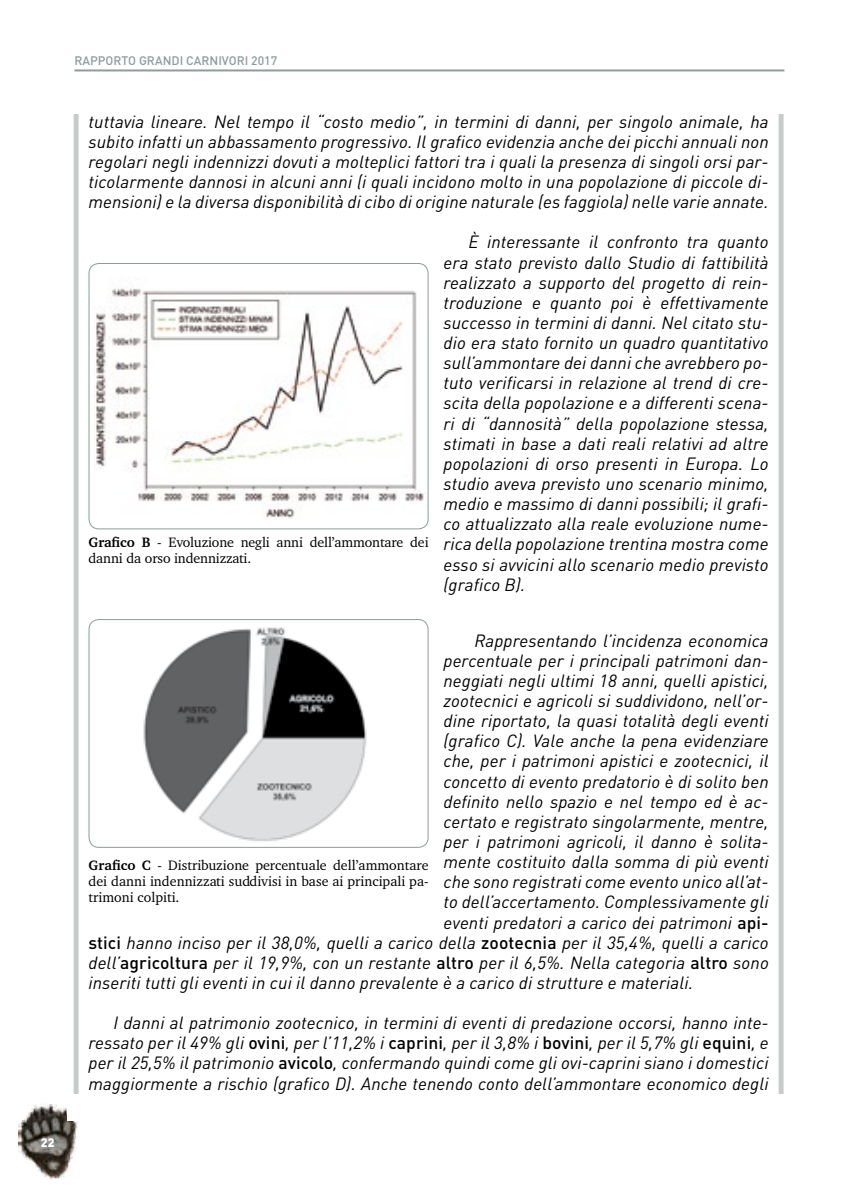
<style>
.page{position:relative;width:844px;height:1191px;background:#fff}
.page>*{position:absolute;margin:0;border:0;box-sizing:border-box;transform-origin:0 0}
.t1{font:italic 17.5px/20.1px "DIN";letter-spacing:.005em;color:#000;text-align:justify}
.t2{font:14px/15.8px "Charter BT Pro";letter-spacing:-.01em;color:#000}
.t3{font:500 12.25px "DIN";color:#8e9b9a}
.t4{font:900 12.25px "DIN";color:#fff}
.s1{font-weight:500;font-style:normal}
.s2{font-weight:700}
</style>
<div class="page">
<img style="left:18px;top:1104px;width:60px;height:75px">
<hr style="left:74px;top:69px;width:710px;height:2px;background:#8e9b9a">
<img style="left:93px;top:263px;width:335px;height:256px">
<div style="left:88px;top:263px;width:340px;height:266px;border:1px solid #8e9b9a;border-radius:10px"></div>
<img style="left:143px;top:627px;width:224px;height:215px">
<div style="left:88px;top:619px;width:340px;height:229px;border:1px solid #8e9b9a;border-radius:10px"></div>
<div style="left:67px;top:1094px;width:724px;height:26px;background:#fff"></div>
<p class="t4" style="left:41px;top:1134px;width:15px">22</p>
<p class="t3" style="left:74px;top:52px;width:204px">RAPPORTO GRANDI CARNIVORI 2017</p>
<p class="t1" style="left:88px;top:111px;width:681px">tuttavia lineare. Nel tempo il “costo medio”, in termini di danni, per singolo animale, ha subito infatti un abbassamento progressivo. Il grafico evidenzia anche dei picchi annuali non regolari negli indennizzi dovuti a molteplici fattori tra i quali la presenza di singoli orsi par&shy;ticolarmente dannosi in alcuni anni (i quali incidono molto in una popolazione di piccole di&shy;mensioni) e la diversa disponibilità di cibo di origine naturale (es faggiola) nelle varie annate.</p>
<p class="t1" style="left:443px;top:232px;width:326px;text-indent:25px">È interessante il confronto tra quanto era stato previsto dallo Studio di fattibilità realizzato a supporto del progetto di rein&shy;troduzione e quanto poi è effettivamente successo in termini di danni. Nel citato stu&shy;dio era stato fornito un quadro quantitativo sull’ammontare dei danni che avrebbero po&shy;tuto verificarsi in relazione al trend di cre&shy;scita della popolazione e a differenti scena&shy;ri di “dannosità” della popolazione stessa, stimati in base a dati reali relativi ad altre popolazioni di orso presenti in Europa. Lo studio aveva previsto uno scenario minimo, medio e massimo di danni possibili; il grafi&shy;co attualizzato alla reale evoluzione nume&shy;rica della popolazione trentina mostra come esso si avvicini allo scenario medio previsto (grafico B).</p>
<p class="t1" style="left:474px;top:630px;width:295px">Rappresentando l’incidenza economica</p>
<p class="t1" style="left:443px;top:650px;width:326px">percentuale per i principali patrimoni dan-</p>
<p class="t1" style="left:443px;top:670px;width:326px">neggiati negli ultimi 18 anni, quelli apistici,</p>
<p class="t1" style="left:443px;top:690px;width:326px">zootecnici e agricoli si suddividono, nell’or-</p>
<p class="t1" style="left:443px;top:710px;width:326px">dine riportato, la quasi totalità degli eventi</p>
<p class="t1" style="left:443px;top:730px;width:326px">(grafico C). Vale anche la pena evidenziare</p>
<p class="t1" style="left:443px;top:750px;width:326px">che, per i patrimoni apistici e zootecnici, il</p>
<p class="t1" style="left:443px;top:771px;width:326px">concetto di evento predatorio è di solito ben</p>
<p class="t1" style="left:443px;top:791px;width:326px">definito nello spazio e nel tempo ed è ac-</p>
<p class="t1" style="left:443px;top:811px;width:326px">certato e registrato singolarmente, mentre,</p>
<p class="t1" style="left:443px;top:831px;width:326px">per i patrimoni agricoli, il danno è solita-</p>
<p class="t1" style="left:443px;top:851px;width:326px">mente costituito dalla somma di più eventi</p>
<p class="t1" style="left:443px;top:871px;width:326px">che sono registrati come evento unico all’at-</p>
<p class="t1" style="left:443px;top:891px;width:326px">to dell’accertamento. Complessivamente gli</p>
<p class="t1" style="left:443px;top:911px;width:326px">eventi predatori a carico dei patrimoni <span class="s1">api-</span></p>
<p class="t1" style="left:88px;top:932px;width:681px"><span class="s1">stici</span> hanno inciso per il 38,0%, quelli a carico della <span class="s1">zootecnia</span> per il 35,4%, quelli a carico</p>
<p class="t1" style="left:88px;top:952px;width:681px">dell’<span class="s1">agricoltura</span> per il 19,9%, con un restante <span class="s1">altro</span> per il 6,5%. Nella categoria <span class="s1">altro</span> sono</p>
<p class="t1" style="left:88px;top:972px;width:606px">inseriti tutti gli eventi in cui il danno prevalente è a carico di strutture e materiali.</p>
<p class="t1" style="left:88px;top:1012px;width:681px;text-indent:25px">I danni al patrimonio zootecnico, in termini di eventi di predazione occorsi, hanno inte&shy;ressato per il 49% gli <span class="s1">ovini</span>, per l’11,2% i <span class="s1">caprini</span>, per il 3,8% i <span class="s1">bovini</span>, per il 5,7% gli <span class="s1">equini</span>, e per il 25,5% il patrimonio <span class="s1">avicolo</span>, confermando quindi come gli ovi-caprini siano i domestici maggiormente a rischio (grafico D). Anche tenendo conto dell’ammontare economico degli</p>
<p class="t2" style="left:88px;top:535px;width:341px"><span class="s2">Grafico B</span> - Evoluzione negli anni dell’ammontare dei danni da orso indennizzati.</p>
<p class="t2" style="left:88px;top:857px;width:341px;text-align:justify"><span class="s2">Grafico C</span> - Distribuzione percentuale dell’ammontare dei danni indennizzati suddivisi in base ai principali pa&shy;trimoni colpiti.</p>
</div>
